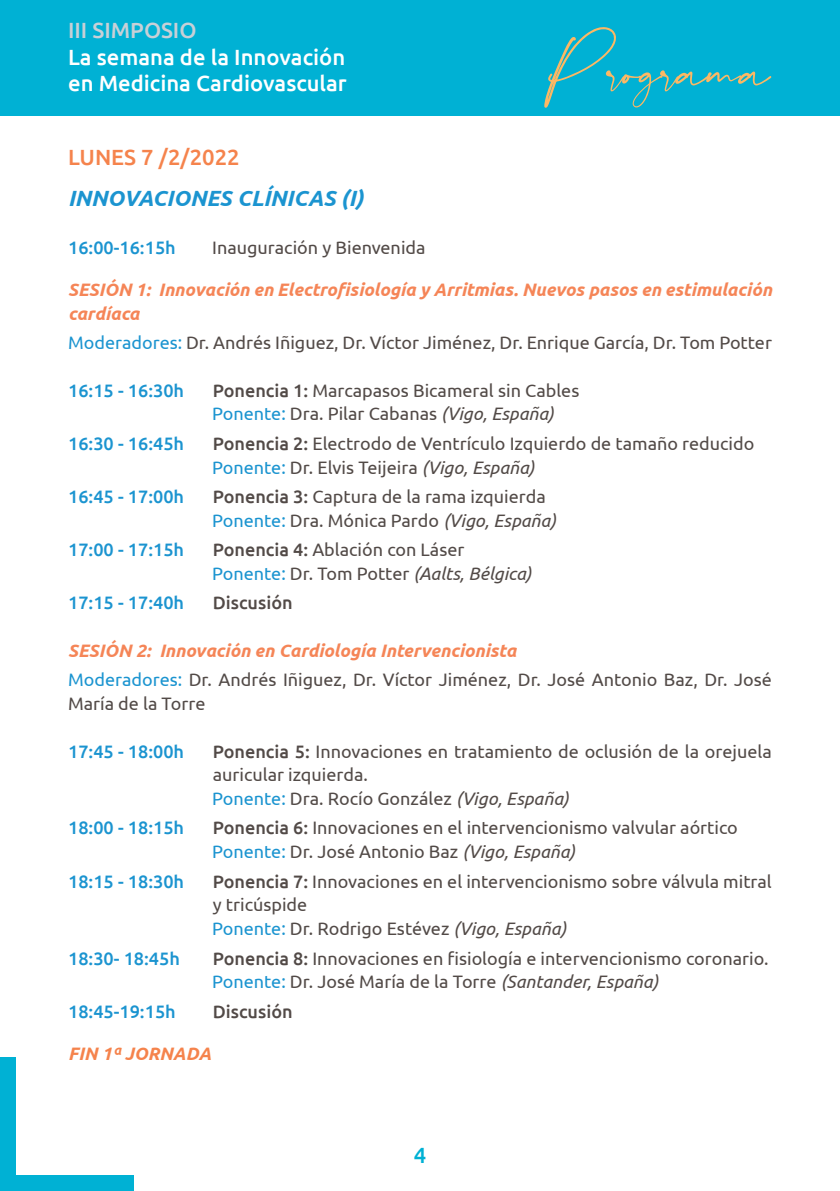
<style>
.page{position:relative;width:840px;height:1191px;background:#fff}
.page>*{position:absolute;margin:0;border:0;box-sizing:border-box;transform-origin:0 0}
.t1{font:78.8px "Belove";color:#fcb864}
.t2{font:500 22px/26.4px "Ubuntu";color:#fff}
.t3{font:italic 700 22px "Ubuntu";color:#1b94d0}
.t4{font:500 22px "Ubuntu";color:#f5834c}
.t5{font:500 22px "Ubuntu";color:#c8d0d7}
.t6{font:500 22px "Ubuntu";color:#00b1d4}
.t7{font:18px/23.8px "Ubuntu";color:#524a47}
.t8{font:500 18px "Ubuntu";color:#1b94d0}
.t9{font:italic 700 18px/23.8px "Ubuntu";color:#f58557}
.t10{font:italic 18px "Ubuntu";color:#524a47}
.t11{font:500 18px "Ubuntu";color:#524a47}
.t12{font:italic 700 18px "Ubuntu";color:#f5834c}
.s1{color:#1b94d0}
.s2{font-weight:500}
.s3{font-style:italic}
.s4{font-style:normal;color:#1b94d0}
.s5{font-style:normal}
</style>
<div class="page">
<div style="left:0;top:0;width:839px;height:115px;background:#00b1d4"></div>
<div style="left:0;top:1057px;width:16px;height:134px;background:#00b1d4"></div>
<div style="left:0;top:1175px;width:133px;height:16px;background:#00b1d4"></div>
<p class="t5" style="left:68px;top:16px;width:130px">III SIMPOSIO</p>
<p class="t2" style="left:68px;top:43px;width:280px">La semana de la Innovación en Medicina Cardiovascular</p>
<p class="t1" style="left:540px;top:27px;width:230px">Programa</p>
<p class="t4" style="left:68px;top:143px;width:173px">LUNES 7 /2/2022</p>
<p class="t3" style="left:68px;top:185px;width:296px">INNOVACIONES CLÍNICAS (I)</p>
<p class="t8" style="left:68px;top:236px;width:109px">16:00-16:15h</p>
<p class="t7" style="left:212px;top:235px;width:215px">Inauguración y Bienvenida</p>
<p class="t9" style="left:68px;top:277px;width:704px">SESIÓN 1: Innovación en Electrofisiología y Arritmias. Nuevos pasos en estimulación cardíaca</p>
<p class="t7" style="left:68px;top:330px;width:705px"><span class="s1">Moderadores:</span> Dr. Andrés Iñiguez, Dr. Víctor Jiménez, Dr. Enrique García, Dr. Tom Potter</p>
<p class="t8" style="left:68px;top:379px;width:117px">16:15 - 16:30h</p>
<p class="t7" style="left:213px;top:378px;width:368px"><span class="s2">Ponencia 1:</span> Marcapasos Bicameral sin Cables</p>
<p class="t7" style="left:212px;top:401px;width:343px"><span class="s1">Ponente:</span> Dra. Pilar Cabanas <span class="s3">(Vigo, España)</span></p>
<p class="t8" style="left:68px;top:432px;width:117px">16:30 - 16:45h</p>
<p class="t7" style="left:213px;top:431px;width:543px"><span class="s2">Ponencia 2:</span> Electrodo de Ventrículo Izquierdo de tamaño reducido</p>
<p class="t7" style="left:212px;top:454px;width:324px"><span class="s1">Ponente:</span> Dr. Elvis Teijeira <span class="s3">(Vigo, España)</span></p>
<p class="t8" style="left:68px;top:485px;width:117px">16:45 - 17:00h</p>
<p class="t7" style="left:213px;top:484px;width:334px"><span class="s2">Ponencia 3:</span> Captura de la rama izquierda</p>
<p class="t7" style="left:212px;top:508px;width:345px"><span class="s1">Ponente:</span> Dra. Mónica Pardo <span class="s3">(Vigo, España)</span></p>
<p class="t8" style="left:68px;top:538px;width:117px">17:00 - 17:15h</p>
<p class="t7" style="left:213px;top:537px;width:253px"><span class="s2">Ponencia 4:</span> Ablación con Láser</p>
<p class="t10" style="left:212px;top:562px;width:321px"><span class="s4">Ponente:</span> <span class="s5">Dr. Tom Potter</span> (Aalts, Bélgica)</p>
<p class="t8" style="left:68px;top:591px;width:117px">17:15 - 17:40h</p>
<p class="t11" style="left:213px;top:591px;width:81px">Discusión</p>
<p class="t9" style="left:68px;top:638px;width:449px">SESIÓN 2: Innovación en Cardiología Intervencionista</p>
<p class="t7" style="left:68px;top:667px;width:704px"><span class="s1">Moderadores:</span> Dr. Andrés Iñiguez, Dr. Víctor Jiménez, Dr. José Antonio Baz, Dr. José<br>María de la Torre</p>
<p class="t8" style="left:68px;top:739px;width:117px">17:45 - 18:00h</p>
<p class="t7" style="left:213px;top:738px;width:560px"><span class="s2">Ponencia 5:</span> Innovaciones en tratamiento de oclusión de la orejuela auricular izquierda.</p>
<p class="t7" style="left:212px;top:786px;width:358px"><span class="s1">Ponente:</span> Dra. Rocío González <span class="s3">(Vigo, España)</span></p>
<p class="t8" style="left:68px;top:816px;width:117px">18:00 - 18:15h</p>
<p class="t7" style="left:213px;top:815px;width:526px"><span class="s2">Ponencia 6:</span> Innovaciones en el intervencionismo valvular aórtico</p>
<p class="t7" style="left:212px;top:839px;width:364px"><span class="s1">Ponente:</span> Dr. José Antonio Baz <span class="s3">(Vigo, España)</span></p>
<p class="t8" style="left:68px;top:870px;width:117px">18:15 - 18:30h</p>
<p class="t7" style="left:213px;top:868px;width:560px"><span class="s2">Ponencia 7:</span> Innovaciones en el intervencionismo sobre válvula mitral y tricúspide</p>
<p class="t7" style="left:212px;top:916px;width:355px"><span class="s1">Ponente:</span> Dr. Rodrigo Estévez <span class="s3">(Vigo, España)</span></p>
<p class="t8" style="left:68px;top:946px;width:113px">18:30- 18:45h</p>
<p class="t7" style="left:213px;top:945px;width:557px"><span class="s2">Ponencia 8:</span> Innovaciones en fisiología e intervencionismo coronario.</p>
<p class="t7" style="left:212px;top:969px;width:447px"><span class="s1">Ponente:</span> Dr. José María de la Torre <span class="s3">(Santander, España)</span></p>
<p class="t8" style="left:68px;top:1000px;width:109px">18:45-19:15h</p>
<p class="t11" style="left:213px;top:1000px;width:81px">Discusión</p>
<p class="t12" style="left:68px;top:1042px;width:145px">FIN 1ª JORNADA</p>
<p class="t6" style="left:413px;top:1141px;width:14px">4</p>
</div>
